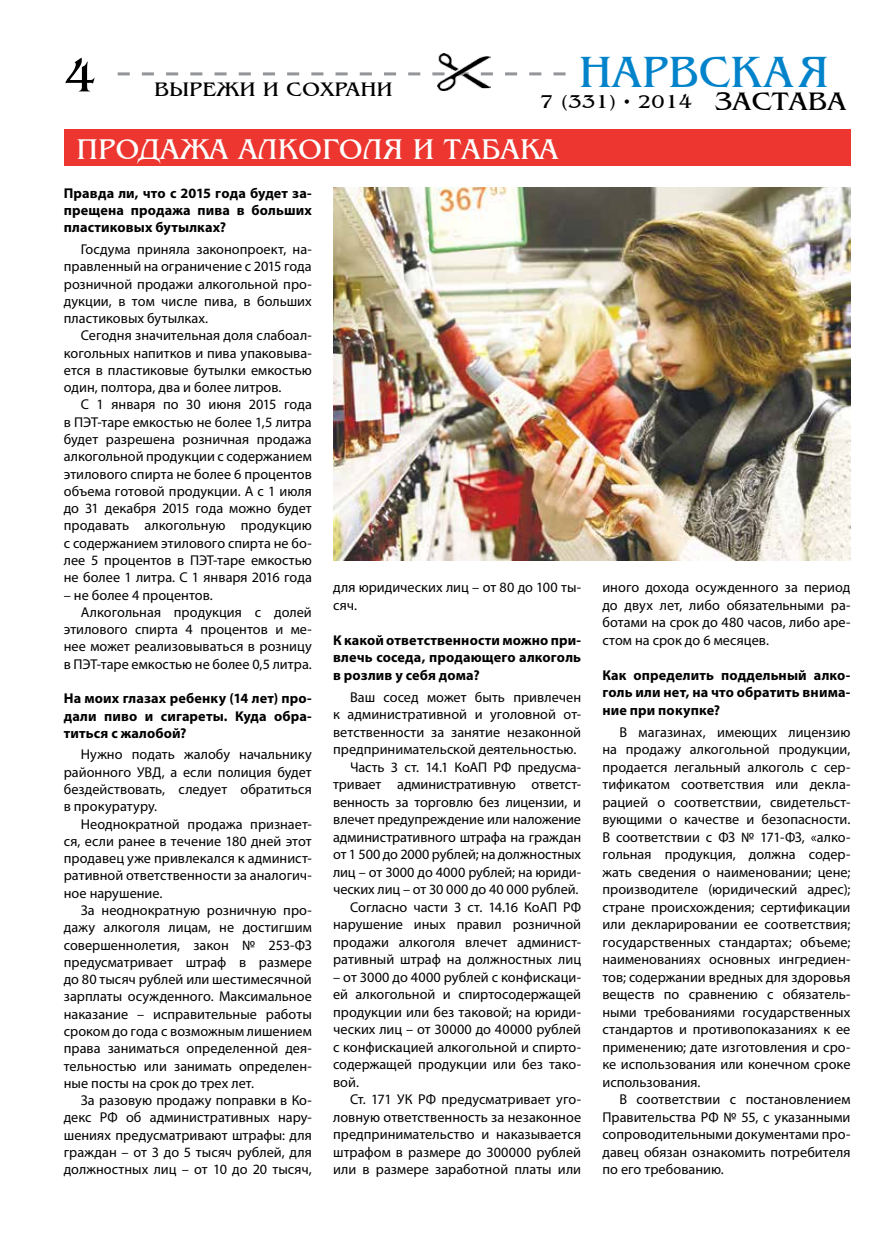
<style>
.page{position:relative;width:893px;height:1234px;background:#fff}
.page>*{position:absolute;margin:0;border:0;box-sizing:border-box;transform-origin:0 0}
.t1{font:46.5px "AG Bengaly";color:#000;scale:1.1 1}
.t2{font:45.9px "AG Bengaly";color:#0083ca}
.t3{font:30px "AG Bengaly";color:#fff}
.t4{font:26.55px "AG Bengaly";color:#000;scale:1.1 1}
.t5{font:20.55px "AG Bengaly";color:#000;scale:1.1 1}
.t6{font:19.5px "AG Bengaly";color:#000;scale:1.1 1}
.t7{font:14.25px/17.5px "Myriad Pro";color:#000;text-align:justify}
.t8{font:700 14.25px/17.5px "Myriad Pro";letter-spacing:.01em;color:#000;text-align:justify}
</style>
<div class="page">
<svg style="left:118px;top:72px;width:448px;height:3px"></svg>
<img style="left:438px;top:53px;width:52px;height:37px">
<div style="left:64px;top:129px;width:786px;height:37px;background:#ed3630"></div>
<img style="left:333px;top:187px;width:517px;height:373px">
<h1 class="t1" style="left:64px;top:52px;width:31px">4</h1>
<h3 class="t5" style="left:154px;top:79px;width:218px">Вырежи и сохрани</h3>
<h2 class="t2" style="left:579px;top:48px;width:251px">Нарвская</h2>
<h3 class="t4" style="left:715px;top:88px;width:121px">застава</h3>
<h3 class="t6" style="left:540px;top:92px;width:140px">7 (331) • 2014</h3>
<h3 class="t3" style="left:77px;top:134px;width:484px">продажа алкоголя и табака</h3>
<p class="t8" style="left:64px;top:184px;width:250px">Правда ли, что с 2015 года будет за&shy;прещена продажа пива в больших пластиковых бутылках?</p>
<p class="t7" style="left:64px;top:240px;width:250px;text-indent:17px">Госдума приняла законопроект, на&shy;правленный на ограничение с 2015 года розничной продажи алкогольной про&shy;дукции, в том числе пива, в больших пластиковых бутылках.</p>
<p class="t7" style="left:64px;top:326px;width:250px;text-indent:17px">Сегодня значительная доля слабоал&shy;когольных напитков и пива упаковыва&shy;ется в пластиковые бутылки емкостью один, полтора, два и более литров.</p>
<p class="t7" style="left:64px;top:396px;width:250px;text-indent:17px">С 1 января по 30 июня 2015 года в ПЭТ-таре емкостью не более 1,5 литра будет разрешена розничная продажа алкогольной продукции c содержанием этилового спирта не более 6 процентов объема готовой продукции. А с 1 июля до 31 декабря 2015 года можно будет продавать алкогольную продукцию c содержанием этилового спирта не бо&shy;лее 5 процентов в ПЭТ-таре емкостью не более 1 литра. С 1 января 2016 года</p>
<p class="t7" style="left:64px;top:585px;width:150px">– не более 4 процентов.</p>
<p class="t7" style="left:81px;top:603px;width:233px">Алкогольная продукция c долей</p>
<p class="t7" style="left:64px;top:620px;width:250px">этилового спирта 4 процентов и ме-</p>
<p class="t7" style="left:64px;top:637px;width:250px">нее может реализовываться в розницу</p>
<p class="t7" style="left:64px;top:654px;width:250px">в ПЭТ-таре емкостью не более 0,5 литра.</p>
<p class="t8" style="left:64px;top:689px;width:250px">На моих глазах ребенку (14 лет) про&shy;дали пиво и сигареты. Куда обра&shy;титься с жалобой?</p>
<p class="t7" style="left:64px;top:745px;width:250px;text-indent:17px">Нужно подать жалобу начальнику районного УВД, а если полиция будет бездействовать, следует обратиться в прокуратуру.</p>
<p class="t7" style="left:64px;top:814px;width:250px;text-indent:17px">Неоднократной продажа признает&shy;ся, если ранее в течение 180 дней этот продавец уже привлекался к админист&shy;ративной ответственности за аналогич&shy;ное нарушение.</p>
<p class="t7" style="left:64px;top:901px;width:250px;text-indent:17px">За неоднократную розничную про&shy;дажу алкоголя лицам, не достигшим совершеннолетия, закон № 253-ФЗ предусматривает штраф в размере до 80 тысяч рублей или шестимесячной зарплаты осужденного. Максимальное наказание – исправительные работы сроком до года с возможным лишением права заниматься определенной дея&shy;тельностью или занимать определен&shy;ные посты на срок до трех лет.</p>
<p class="t7" style="left:64px;top:1091px;width:250px;text-indent:17px">За разовую продажу поправки в Ко&shy;декс РФ об административных нару&shy;шениях предусматривают штрафы: для граждан – от 3 до 5 тысяч рублей, для должностных лиц – от 10 до 20 тысяч,</p>
<p class="t7" style="left:333px;top:578px;width:250px">для юридических лиц – от 80 до 100 ты&shy;сяч.</p>
<p class="t8" style="left:333px;top:630px;width:250px">К какой ответственности можно при&shy;влечь соседа, продающего алкоголь в розлив у себя дома?</p>
<p class="t7" style="left:350px;top:687px;width:233px">Ваш сосед может быть привлечен</p>
<p class="t7" style="left:333px;top:705px;width:250px">к административной и уголовной от-</p>
<p class="t7" style="left:333px;top:722px;width:250px">ветственности за занятие незаконной</p>
<p class="t7" style="left:333px;top:740px;width:245px">предпринимательской деятельностью.</p>
<p class="t7" style="left:350px;top:757px;width:233px">Часть 3 ст. 14.1 КоАП РФ предусма-</p>
<p class="t7" style="left:333px;top:775px;width:250px">тривает административную ответст-</p>
<p class="t7" style="left:333px;top:792px;width:250px">венность за торговлю без лицензии, и</p>
<p class="t7" style="left:333px;top:810px;width:249px">влечет предупреждение или наложение</p>
<p class="t7" style="left:333px;top:827px;width:250px">административного штрафа на граждан</p>
<p class="t7" style="left:333px;top:845px;width:250px">от 1 500 до 2000 рублей; на должностных</p>
<p class="t7" style="left:333px;top:862px;width:250px">лиц – от 3000 до 4000 рублей; на юриди-</p>
<p class="t7" style="left:333px;top:880px;width:247px">ческих лиц – от 30 000 до 40 000 рублей.</p>
<p class="t7" style="left:350px;top:897px;width:233px">Согласно части 3 ст. 14.16 КоАП РФ</p>
<p class="t7" style="left:333px;top:915px;width:250px">нарушение иных правил розничной</p>
<p class="t7" style="left:333px;top:932px;width:250px">продажи алкоголя влечет админист-</p>
<p class="t7" style="left:333px;top:950px;width:250px">ративный штраф на должностных лиц</p>
<p class="t7" style="left:333px;top:967px;width:250px">– от 3000 до 4000 рублей с конфискаци&shy;ей алкогольной и спиртосодержащей продукции или без таковой; на юриди&shy;ческих лиц – от 30000 до 40000 рублей с конфискацией алкогольной и спирто&shy;содержащей продукции или без тако&shy;вой.</p>
<p class="t7" style="left:333px;top:1090px;width:250px;text-indent:17px">Ст. 171 УК РФ предусматривает уго&shy;ловную ответственность за незаконное предпринимательство и наказывается штрафом в размере до 300000 рублей или в размере заработной платы или</p>
<p class="t7" style="left:602px;top:578px;width:250px">иного дохода осужденного за период до двух лет, либо обязательными ра&shy;ботами на срок до 480 часов, либо аре&shy;стом на срок до 6 месяцев.</p>
<p class="t8" style="left:602px;top:665px;width:250px">Как определить поддельный алко&shy;голь или нет, на что обратить внима&shy;ние при покупке?</p>
<p class="t7" style="left:602px;top:722px;width:250px;text-indent:17px">В магазинах, имеющих лицензию на продажу алкогольной продукции, продается легальный алкоголь с сер&shy;тификатом соответствия или декла&shy;рацией о соответствии, свидетельст&shy;вующими о качестве и безопасности.<br>В соответствии с ФЗ № 171-ФЗ, «алко&shy;гольная продукция, должна содер&shy;жать сведения о наименовании; цене; производителе (юридический адрес); стране происхождения; сертификации или декларировании ее соответствия; государственных стандартах; объеме; наименованиях основных ингредиен&shy;тов; содержании вредных для здоровья веществ по сравнению с обязатель&shy;ными требованиями государственных стандартов и противопоказаниях к ее применению; дате изготовления и сро&shy;ке использования или конечном сроке использования.</p>
<p class="t7" style="left:602px;top:1090px;width:250px;text-indent:17px">В соответствии с постановлением Правительства РФ № 55, с указанными сопроводительными документами про&shy;давец обязан ознакомить потребителя по его требованию.</p>
</div>
